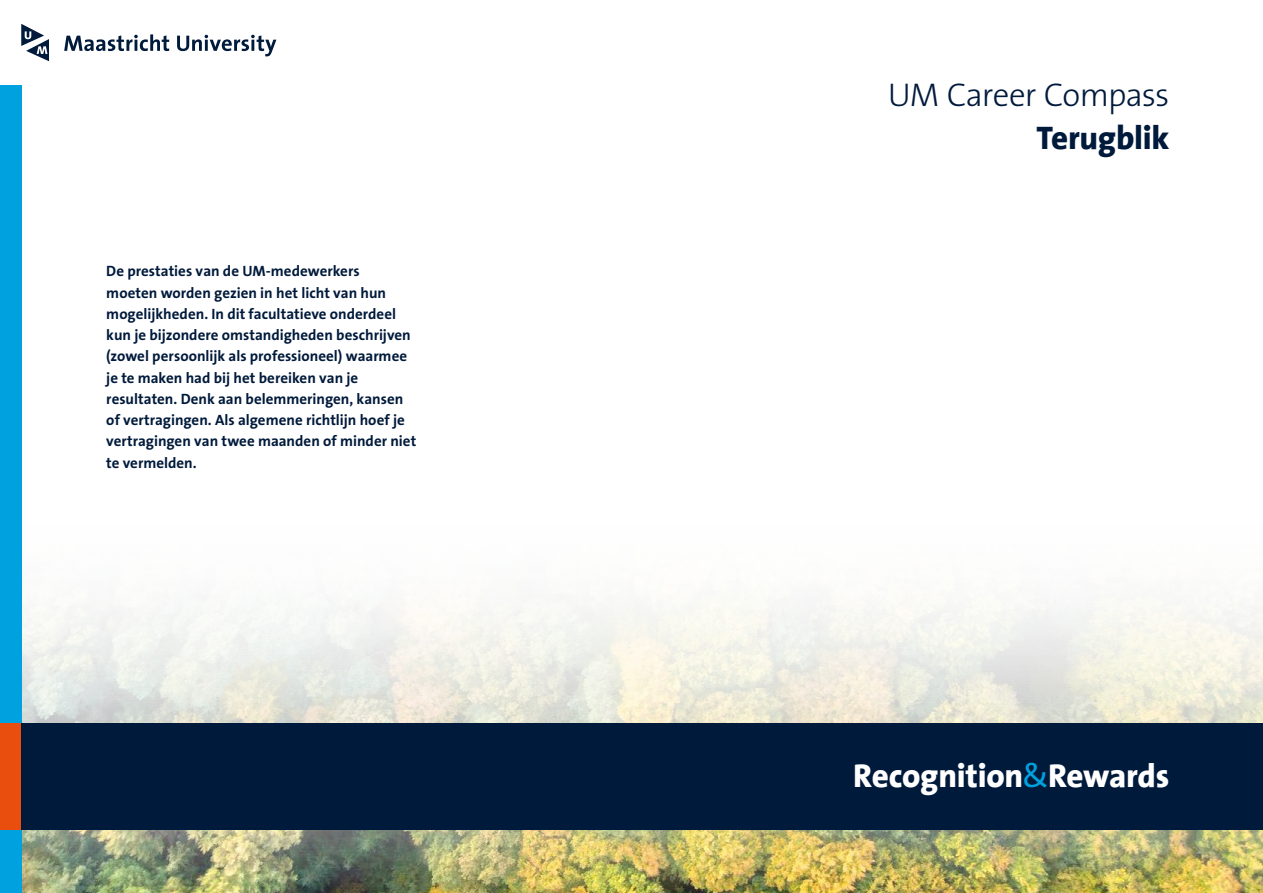
<style>
.page{position:relative;width:1263px;height:893px;background:#fff}
.page>*{position:absolute;margin:0;border:0;box-sizing:border-box;transform-origin:0 0}
.t1{font:800 33px "The Sans";letter-spacing:-.01em;color:#fff}
.t2{font:300 33px "The Sans B3";letter-spacing:-.025em;color:#001a3b}
.t3{font:800 33px "The Sans";letter-spacing:-.01em;color:#001a3b}
.t4{font:700 15px/21.3px "The Sans B7";color:#001a3b}
.s1{font-family:"The Sans B5 Plain";font-weight:400;color:#00a1df}
</style>
<div class="page">
<img style="left:21px;top:85px;width:1242px;height:808px">
<svg style="left:64px;top:34px;width:105px;height:17px"></svg>
<svg style="left:177px;top:35px;width:99px;height:21px"></svg>
<svg style="left:21px;top:24px;width:28px;height:37px"></svg>
<div style="left:0;top:85px;width:21px;height:808px;background:#00a1df"></div>
<div style="left:0;top:723px;width:21px;height:106px;background:#e94e0f"></div>
<div style="left:21px;top:723px;width:1242px;height:106px;background:#001a3b"></div>
<p class="t4" style="left:106px;top:261px;width:312px">De prestaties van de UM-medewerkers<br>moeten worden gezien in het licht van hun mogelijkheden. In dit facultatieve onderdeel kun je bijzondere omstandigheden beschrijven (zowel persoonlijk als professioneel) waarmee je te maken had bij het bereiken van je resultaten. Denk aan belemmeringen, kansen of vertragingen. Als algemene richtlijn hoef je vertragingen van twee maanden of minder niet te vermelden.</p>
<h1 class="t2" style="left:888px;top:78px;width:283px">UM Career Compass</h1>
<h1 class="t3" style="left:1036px;top:110px;width:134px">Terugblik</h1>
<h1 class="t1" style="left:853px;top:748px;width:318px">Recognition<span class="s1">&amp;</span>Rewards</h1>
</div>
